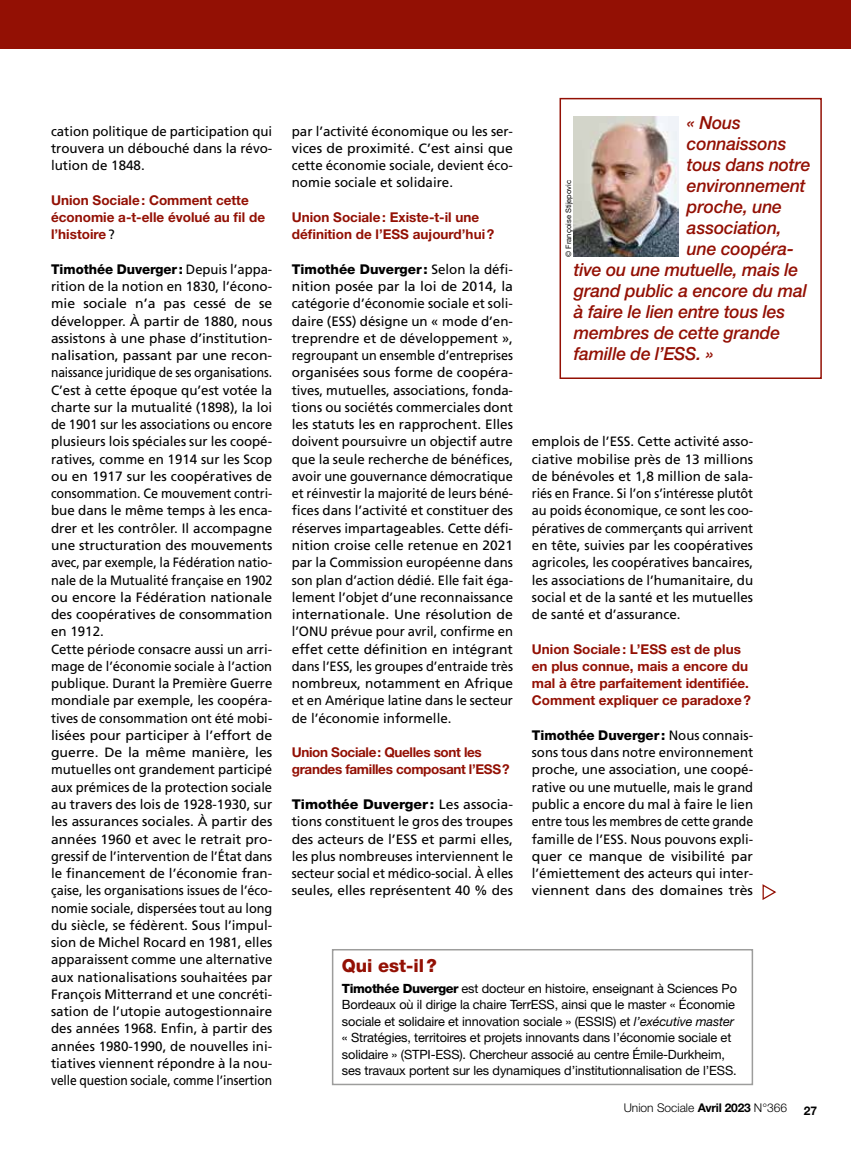
<style>
.page{position:relative;width:851px;height:1149px;background:#fff}
.page>*{position:absolute;margin:0;border:0;box-sizing:border-box;transform-origin:0 0}
.t1{font:italic 500 18px "Helvetica Neue LT Std";letter-spacing:-.01em;color:#931004}
.t2{font:800 18px "Helvetica Neue LT Std";color:#931004}
.t3{font:13.5px/17.2px "Frutiger";color:#000;text-align:justify}
.t4{font:13.5px/17.2px "Frutiger";color:#000;text-align:justify;scale:1.04 1}
.t5{font:700 13.5px/17.2px "Helvetica Neue LT Std";color:#931004}
.t6{font:800 13.5px "Helvetica Neue LT Std";color:#000}
.t7{font:700 13.5px/17.2px "Helvetica Neue LT Std";letter-spacing:-.025em;color:#931004}
.t8{font:800 13.5px "Helvetica Neue LT Std";color:#000;scale:1.05 1}
.t9{font:12.75px/16.5px "Helvetica Neue LT Std";letter-spacing:-.01em;color:#000}
.t10{font:300 12px "Helvetica Neue LT Std";color:#000}
.t11{font:700 12px "Helvetica Neue LT Std";color:#000}
.t12{font:7.5px "Helvetica Neue LT Std";color:#000}
.s1{font-family:"Frutiger";font-weight:400;color:#000}
.s2{font-family:"Frutiger";font-weight:400}
.s3{font-weight:800}
.s4{font-style:italic}
.s5{font-weight:700}
</style>
<div class="page">
<svg style="left:762px;top:884px;width:14px;height:16px"></svg>
<div style="left:332px;top:948px;width:421px;height:136px;border:2px solid #9d9d9c"></div>
<div style="left:559px;top:98px;width:262px;height:281px;border:2px solid #931004"></div>
<img style="left:573px;top:116px;width:105px;height:140px">
<div style="left:0;top:0;width:850px;height:49px;background:#931004"></div>
<p class="t3" style="left:51px;top:122px;width:223px">cation politique de participation qui trouvera un débouché dans la révo&shy;lution de 1848.</p>
<p class="t5" style="left:51px;top:191px;width:215px">Union Sociale: Comment cette économie a-t-elle évolué au fil de l’histoire<span class="s1">?</span></p>
<p class="t6" style="left:51px;top:261px;width:223px">Timothée Duverger : <span class="s2">Depuis l’appa-</span></p>
<p class="t3" style="left:51px;top:278px;width:223px;text-align:left">rition de la notion en 1830, l’écono&shy;mie sociale n’a pas cessé de se développer. À partir de 1880, nous assistons à une phase d’institution&shy;nalisation, passant par une recon&shy;naissance juridique de ses organisations.<br>C’est à cette époque qu’est votée la charte sur la mutualité (1898), la loi de 1901 sur les associations ou encore plusieurs lois spéciales sur les coopé&shy;ratives, comme en 1914 sur les Scop ou en 1917 sur les coopératives de consommation. Ce mouvement contri&shy;bue dans le même temps à les enca&shy;drer et les contrôler. Il accompagne une structuration des mouvements avec, par exemple, la Fédération natio&shy;nale de la Mutualité française en 1902 ou encore la Fédération nationale des coopératives de consommation en 1912.<br>Cette période consacre aussi un arri&shy;mage de l’économie sociale à l’action publique. Durant la Première Guerre mondiale par exemple, les coopéra&shy;tives de consommation ont été mobi&shy;lisées pour participer à l’effort de guerre. De la même manière, les mutuelles ont grandement participé aux prémices de la protection sociale au travers des lois de 1928-1930, sur les assurances sociales. À partir des années 1960 et avec le retrait pro&shy;gressif de l’intervention de l’État dans le financement de l’économie fran&shy;çaise, les organisations issues de l’éco&shy;nomie sociale, dispersées tout au long du siècle, se fédèrent. Sous l’impul&shy;sion de Michel Rocard en 1981, elles apparaissent comme une alternative aux nationalisations souhaitées par François Mitterrand et une concréti&shy;sation de l’utopie autogestionnaire des années 1968. Enfin, à partir des années 1980-1990, de nouvelles ini&shy;tiatives viennent répondre à la nou&shy;velle question sociale, comme l’insertion</p>
<p class="t3" style="left:292px;top:122px;width:223px">par l’activité économique ou les ser&shy;vices de proximité. C’est ainsi que cette économie sociale, devient éco&shy;nomie sociale et solidaire.</p>
<p class="t5" style="left:292px;top:208px;width:204px">Union Sociale: Existe-t-il une définition de l’ESS aujourd’hui?</p>
<p class="t6" style="left:292px;top:261px;width:223px">Timothée Duverger : <span class="s2">Selon la défi-</span></p>
<p class="t4" style="left:292px;top:278px;width:214px">nition posée par la loi de 2014, la catégorie d’économie sociale et soli&shy;daire (ESS) désigne un « mode d’en&shy;treprendre et de développement », regroupant un ensemble d’entreprises organisées sous forme de coopéra&shy;tives, mutuelles, associations, fonda&shy;tions ou sociétés commerciales dont les statuts les en rapprochent. Elles doivent poursuivre un objectif autre que la seule recherche de bénéfices, avoir une gouvernance démocratique et réinvestir la majorité de leurs béné&shy;fices dans l’activité et constituer des réserves impartageables. Cette défi&shy;nition croise celle retenue en 2021 par la Commission européenne dans son plan d’action dédié. Elle fait éga&shy;lement l’objet d’une reconnaissance internationale. Une résolution de l’ONU prévue pour avril, confirme en effet cette définition en intégrant dans l’ESS, les groupes d’entraide très nombreux, notamment en Afrique et en Amérique latine dans le secteur de l’économie informelle.</p>
<p class="t7" style="left:292px;top:743px;width:219px">Union Sociale: Quelles sont les grandes familles composant l’ESS?</p>
<p class="t8" style="left:292px;top:795px;width:212px">Timothée Duverger : <span class="s2">Les associa-</span></p>
<p class="t3" style="left:292px;top:812px;width:223px">tions constituent le gros des troupes des acteurs de l’ESS et parmi elles, les plus nombreuses interviennent le secteur social et médico-social. À elles seules, elles représentent 40 % des</p>
<h1 class="t1" style="left:686px;top:112px;width:55px">« Nous</h1>
<h1 class="t1" style="left:686px;top:133px;width:101px">connaissons</h1>
<h1 class="t1" style="left:686px;top:154px;width:125px">tous dans notre</h1>
<h1 class="t1" style="left:686px;top:175px;width:120px">environnement</h1>
<h1 class="t1" style="left:686px;top:196px;width:96px">proche, une</h1>
<h1 class="t1" style="left:686px;top:217px;width:96px">association,</h1>
<h1 class="t1" style="left:686px;top:238px;width:108px">une coopéra-</h1>
<h1 class="t1" style="left:573px;top:259px;width:226px">tive ou une mutuelle, mais le</h1>
<h1 class="t1" style="left:573px;top:280px;width:235px">grand public a encore du mal</h1>
<h1 class="t1" style="left:573px;top:301px;width:213px">à faire le lien entre tous les</h1>
<h1 class="t1" style="left:573px;top:322px;width:208px">membres de cette grande</h1>
<h1 class="t1" style="left:573px;top:343px;width:142px">famille de l’ESS. »</h1>
<p class="t12" style="left:564px;top:256px;width:78px;rotate:-90deg">© Françoise Stijepovic</p>
<p class="t3" style="left:531px;top:433px;width:223px">emplois de l’ESS. Cette activité asso&shy;ciative mobilise près de 13 millions de bénévoles et 1,8 million de sala&shy;riés en France. Si l’on s’intéresse plutôt au poids économique, ce sont les coo&shy;pératives de commerçants qui arrivent en tête, suivies par les coopératives agricoles, les coopératives bancaires, les associations de l’humanitaire, du social et de la santé et les mutuelles de santé et d’assurance.</p>
<p class="t5" style="left:531px;top:639px;width:221px">Union Sociale: L’ESS est de plus en plus connue, mais a encore du mal à être parfaitement identifiée.<br>Comment expliquer ce paradoxe?</p>
<p class="t6" style="left:531px;top:726px;width:223px">Timothée Duverger : <span class="s2">Nous connais-</span></p>
<p class="t3" style="left:531px;top:743px;width:223px">sons tous dans notre environnement proche, une association, une coopé&shy;rative ou une mutuelle, mais le grand public a encore du mal à faire le lien entre tous les membres de cette grande famille de l’ESS. Nous pouvons expli&shy;quer ce manque de visibilité par l’émiettement des acteurs qui inter&shy;viennent dans des domaines très</p>
<h1 class="t2" style="left:342px;top:954px;width:96px">Qui est-il?</h1>
<p class="t9" style="left:342px;top:979px;width:396px"><span class="s3">Timothée Duverger</span> est docteur en histoire, enseignant à Sciences Po Bordeaux où il dirige la chaire TerrESS, ainsi que le master « Économie sociale et solidaire et innovation sociale » (ESSIS) et <span class="s4">l’exécutive master </span>« Stratégies, territoires et projets innovants dans l’économie sociale et solidaire » (STPI-ESS). Chercheur associé au centre Émile-Durkheim, ses travaux portent sur les dynamiques d’institutionnalisation de l’ESS.</p>
<p class="t10" style="left:623px;top:1099px;width:165px">Union Sociale <span class="s5">Avril 2023</span> N°366</p>
<p class="t11" style="left:803px;top:1102px;width:15px">27</p>
</div>
